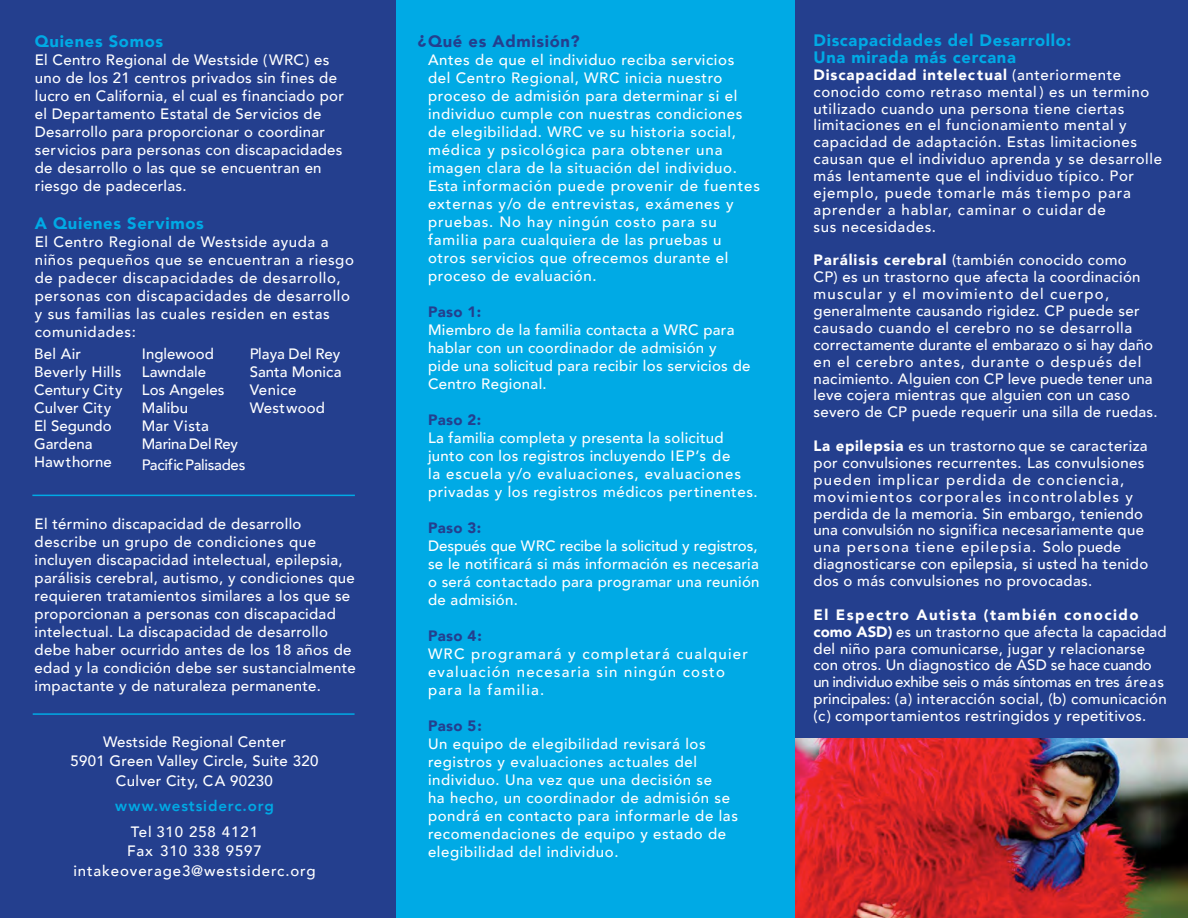
<style>
.page{position:relative;width:1188px;height:918px;background:#fff}
.page>*{position:absolute;margin:0;border:0;box-sizing:border-box;transform-origin:0 0}
.New_Paragraph___Whit{font:900 16.5px "Avenir";letter-spacing:.04em;color:#00aae5}
.t1{font:900 16.5px "Avenir";letter-spacing:.04em;color:#243f8e}
.New_Paragraph___Whit-2{font:500 15px/18px "Avenir";letter-spacing:.02em;color:#fff}
.New_Paragraph___Whit-3{font:500 15px/18px "Avenir";letter-spacing:.04em;color:#fff}
.New_Paragraph___Whit-4{font:500 15px/18px "Avenir";color:#fff}
.New_Paragraph___Whit-5{font:500 15px/18px "Avenir";letter-spacing:.08em;color:#fff}
.t2{font:900 15px/16.8px "Avenir";letter-spacing:.1em;color:#fff}
.Dark_Blue_Subtitles{font:500 15px/19.5px "Avenir";letter-spacing:.02em;color:#fff;text-align:center}
.New_Paragraph___Whit-6{font:500 15px/19.5px "Avenir";letter-spacing:.06em;color:#fff;text-align:center}
.t3{font:900 15px "Avenir";letter-spacing:.02em;color:#243f8e}
.t4{font:800 15px "Avenir";letter-spacing:.06em;color:#00aae5}
.New_Paragraph___Whit-7{font:500 15px "Avenir";letter-spacing:-.02em;color:#fff}
.s1{font-weight:900}
.s2{font-weight:500}
</style>
<div class="page">
<img style="left:795px;top:738px;width:393px;height:180px">
<div style="left:795px;top:0;width:393px;height:738px;background:#243f8e"></div>
<div style="left:395px;top:0;width:400px;height:918px;background:#00aae5"></div>
<div style="left:0;top:0;width:395px;height:918px;background:#243f8e"></div>
<hr style="left:33px;top:495px;width:321px;height:1px;background:#00aae5">
<hr style="left:33px;top:713px;width:321px;height:2px;background:#00aae5">
<p class="New_Paragraph___Whit" style="left:35px;top:27px;width:130px">Quienes Somos</p>
<p class="New_Paragraph___Whit-2" style="left:35px;top:50px;width:311px">El Centro Regional de Westside (WRC) es uno de los 21 centros privados sin fines de lucro en California, el cual es financiado por el Departamento Estatal de Servicios de Desarrollo para proporcionar o coordinar servicios para personas con discapacidades de desarrollo o las que se encuentran en riesgo de padecerlas.</p>
<p class="New_Paragraph___Whit" style="left:35px;top:209px;width:170px">A Quienes Servimos</p>
<p class="New_Paragraph___Whit-3" style="left:35px;top:232px;width:321px">El Centro Regional de Westside ayuda a niños pequeños que se encuentran a riesgo de padecer discapacidades de desarrollo, personas con discapacidades de desarrollo y sus familias las cuales residen en estas comunidades:</p>
<p class="New_Paragraph___Whit-2" style="left:34px;top:344px;width:90px">Bel Air<br>Beverly Hills<br>Century City<br>Culver City<br>El Segundo<br>Gardena<br>Hawthorne</p>
<p class="New_Paragraph___Whit-4" style="left:142px;top:344px;width:73px">Inglewood</p>
<p class="New_Paragraph___Whit-4" style="left:250px;top:344px;width:92px">Playa Del Rey</p>
<p class="New_Paragraph___Whit-4" style="left:250px;top:362px;width:94px">Santa Monica<br>Venice<br>Westwood</p>
<p class="New_Paragraph___Whit-4" style="left:142px;top:362px;width:66px">Lawndale</p>
<p class="New_Paragraph___Whit-4" style="left:142px;top:380px;width:84px">Los Angeles<br>Malibu</p>
<p class="New_Paragraph___Whit-4" style="left:142px;top:416px;width:98px">Mar Vista<br>Marina Del Rey</p>
<p class="New_Paragraph___Whit-7" style="left:142px;top:452px;width:105px">Pacific Palisades</p>
<p class="New_Paragraph___Whit-2" style="left:35px;top:514px;width:323px">El término discapacidad de desarrollo describe un grupo de condiciones que incluyen discapacidad intelectual, epilepsia, parálisis cerebral, autismo, y condiciones que requieren tratamientos similares a los que se proporcionan a personas con discapacidad intelectual. La discapacidad de desarrollo debe haber ocurrido antes de los 18 años de edad y la condición debe ser sustancialmente impactante y de naturaleza permanente.</p>
<p class="Dark_Blue_Subtitles" style="left:71px;top:731px;width:249px">Westside Regional Center<br>5901 Green Valley Circle, Suite 320</p>
<p class="Dark_Blue_Subtitles" style="left:116px;top:770px;width:158px">Culver City, CA 90230</p>
<p class="t4" style="left:115px;top:794px;width:160px">www.westsiderc.org</p>
<p class="New_Paragraph___Whit-6" style="left:131px;top:821px;width:129px">Tel 310 258 4121</p>
<p class="New_Paragraph___Whit-6" style="left:73px;top:840px;width:244px">Fax 310 338 9597 intakeoverage3@westsiderc.org</p>
<p class="t1" style="left:428px;top:27px;width:153px">Qué es Admisión?</p>
<p class="New_Paragraph___Whit-3" style="left:428px;top:49px;width:334px">Antes de que el individuo reciba servicios del Centro Regional, WRC inicia nuestro proceso de admisión para determinar si el individuo cumple con nuestras condiciones de elegibilidad. WRC ve su historia social, médica y psicológica para obtener una imagen clara de la situación del individuo.<br>Esta información puede provenir de fuentes externas y/o de entrevistas, exámenes y pruebas. No hay ningún costo para su</p>
<p class="New_Paragraph___Whit-3" style="left:428px;top:229px;width:302px">familia para cualquiera de las pruebas u otros servicios que ofrecemos durante el proceso de evaluación.</p>
<p class="t3" style="left:428px;top:298px;width:55px">Paso 1:</p>
<p class="New_Paragraph___Whit-2" style="left:428px;top:319px;width:324px">Miembro de la familia contacta a WRC para hablar con un coordinador de admisión y pide una solicitud para recibir los servicios de Centro Regional.</p>
<p class="t3" style="left:428px;top:406px;width:55px">Paso 2:</p>
<p class="New_Paragraph___Whit-3" style="left:428px;top:427px;width:331px">La familia completa y presenta la solicitud junto con los registros incluyendo IEP’s de<br>la escuela y/o evaluaciones, evaluaciones privadas y los registros médicos pertinentes.</p>
<p class="t3" style="left:428px;top:514px;width:55px">Paso 3:</p>
<p class="New_Paragraph___Whit-2" style="left:428px;top:535px;width:333px">Después que WRC recibe la solicitud y registros, se le notificará si más información es necesaria o será contactado para programar una reunión de admisión.</p>
<p class="t3" style="left:428px;top:622px;width:55px">Paso 4:</p>
<p class="New_Paragraph___Whit-5" style="left:428px;top:643px;width:321px">WRC programará y completará cualquier evaluación necesaria sin ningún costo para la familia.</p>
<p class="t3" style="left:428px;top:712px;width:55px">Paso 5:</p>
<p class="New_Paragraph___Whit-3" style="left:428px;top:733px;width:312px">Un equipo de elegibilidad revisará los registros y evaluaciones actuales del individuo. Una vez que una decisión se<br>ha hecho, un coordinador de admisión se pondrá en contacto para informarle de las recomendaciones de equipo y estado de elegibilidad del individuo.</p>
<p class="t1" style="left:418px;top:23px;width:11px">¿</p>
<p class="New_Paragraph___Whit" style="left:814px;top:26px;width:259px">Discapacidades del Desarrollo:</p>
<p class="New_Paragraph___Whit" style="left:814px;top:43px;width:204px">Una mirada más cercana</p>
<p class="New_Paragraph___Whit-3" style="left:814px;top:65px;width:350px;line-height:16.8px"><span class="s1">Discapacidad intelectual</span> (anteriormente conocido como retraso mental ) es un termino utilizado cuando una persona tiene ciertas limitaciones en el funcionamiento mental y capacidad de adaptación. Estas limitaciones causan que el individuo aprenda y se desarrolle más Ientamente que el individuo típico. Por ejemplo, puede tomarle más tiempo para aprender a hablar, caminar o cuidar de</p>
<p class="New_Paragraph___Whit-3" style="left:814px;top:217px;width:124px">sus necesidades.</p>
<p class="New_Paragraph___Whit-2" style="left:814px;top:251px;width:346px;line-height:16.8px"><span class="s1">Parálisis cerebral</span> (también conocido como<br>CP) es un trastorno que afecta la coordinación muscular y el movimiento del cuerpo, generalmente causando rigidez. CP puede ser causado cuando el cerebro no se desarrolla correctamente durante el embarazo o si hay daño en el cerebro antes, durante o después del nacimiento. Alguien con CP leve puede tener una leve cojera mientras que alguien con un caso severo de CP puede requerir una silla de ruedas.</p>
<p class="New_Paragraph___Whit-2" style="left:814px;top:437px;width:336px;line-height:16.8px"><span class="s1">La epilepsia</span> es un trastorno que se caracteriza por convulsiones recurrentes. Las convulsiones pueden implicar perdida de conciencia, movimientos corporales incontrolables y perdida de la memoria. Sin embargo, teniendo una convulsión no significa necesariamente que una persona tiene epilepsia. Solo puede diagnosticarse con epilepsia, si usted ha tenido dos o más convulsiones no provocadas.</p>
<p class="t2" style="left:814px;top:606px;width:354px">El Espectro Autista (también conocido como ASD) <span class="s2">es un trastorno que afecta la capacidad</span></p>
<p class="New_Paragraph___Whit-2" style="left:814px;top:639px;width:355px;line-height:16.8px">del niño para comunicarse, jugar y relacionarse con otros. Un diagnostico de ASD se hace cuando un individuo exhibe seis o más síntomas en tres áreas principales: (a) interacción social, (b) comunicación (c) comportamientos restringidos y repetitivos.</p>
</div>
